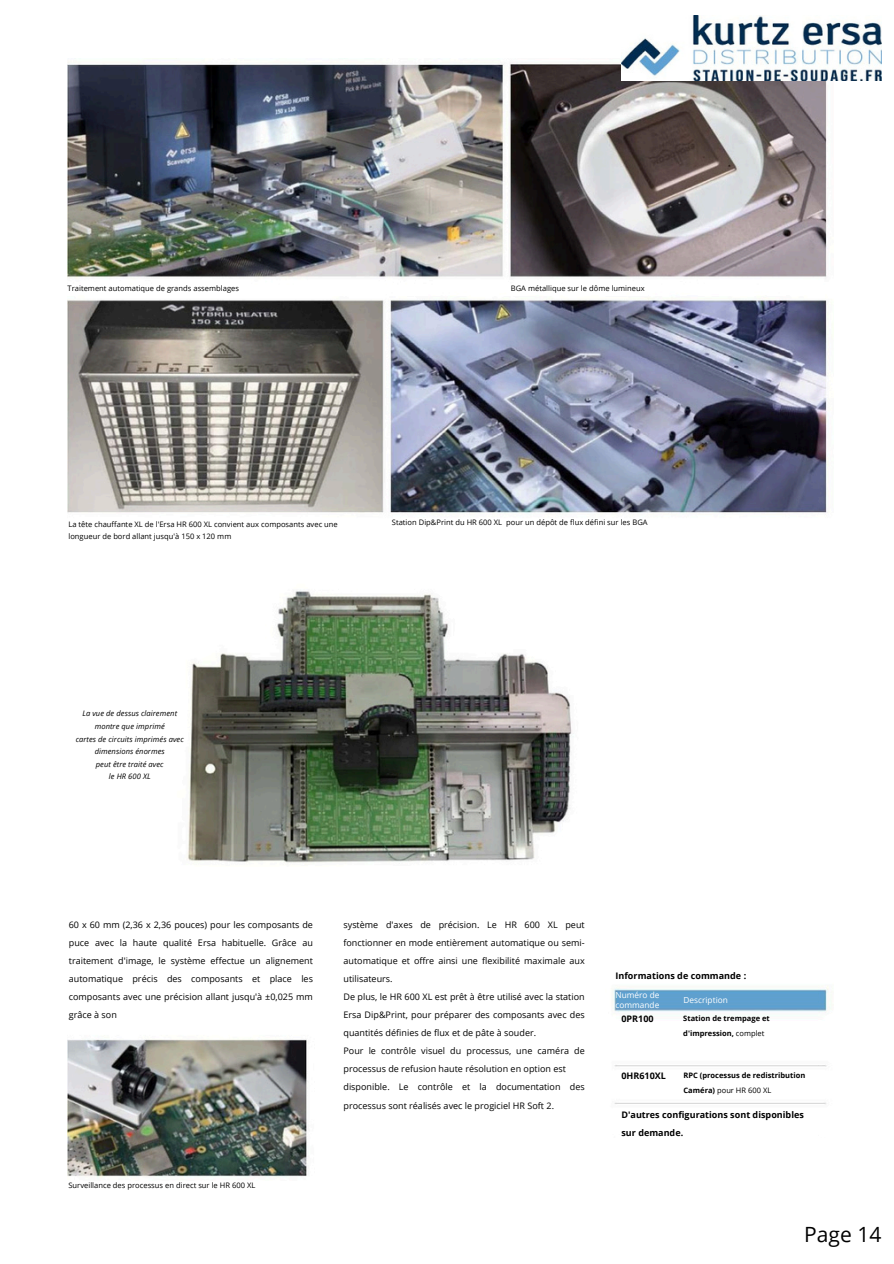
<style>
.page{position:relative;width:894px;height:1264px;background:#fff}
.page>*{position:absolute;margin:0;border:0;box-sizing:border-box;transform-origin:0 0}
.t1{font:21px "Open Sans";color:#000}
.t2{font:9px/18px "Open Sans";color:#000;text-align:justify}
.t3{font:700 9px/18px "Open Sans";letter-spacing:.005em;color:#000}
.t4{font:8.25px/10.4px "Open Sans";color:#fff}
.t5{font:7.5px "Open Sans";letter-spacing:.005em;color:#000}
.t6{font:italic 7.5px "Open Sans";letter-spacing:.01em;color:#000}
.t7{font:700 7.5px/15px "Open Sans";color:#000}
.s1{font-weight:400}
.s2{font-weight:700}
</style>
<div class="page">
<img style="left:68px;top:62px;width:764px;height:1116px">
<div style="left:598px;top:1138px;width:268px;height:107px;background:#fff"></div>
<img style="left:621px;top:15px;width:260px;height:65px">
<p class="t5" style="left:68px;top:282px;width:173px">Traitement automatique de grands assemblages</p>
<h4 class="t5" style="left:510px;top:282px;width:135px">BGA métallique sur le dôme lumineux</h4>
<p class="t5" style="left:68px;top:518px;width:271px">La tête chauffante XL de l'Ersa HR 600 XL convient aux composants avec une</p>
<p class="t5" style="left:68px;top:531px;width:164px">longueur de bord allant jusqu'à 150 x 120 mm</p>
<p class="t5" style="left:392px;top:517px;width:257px">Station Dip&amp;Print du HR 600 XL pour un dépôt de flux défini sur les BGA</p>
<p class="t6" style="left:82px;top:708px;width:96px">La vue de dessus clairement</p>
<p class="t6" style="left:95px;top:721px;width:72px">montre que imprimé</p>
<p class="t6" style="left:76px;top:733px;width:110px">cartes de circuits imprimés avec</p>
<p class="t6" style="left:95px;top:746px;width:71px">dimensions énormes</p>
<p class="t6" style="left:96px;top:758px;width:69px">peut être traité avec</p>
<p class="t6" style="left:109px;top:771px;width:43px">le HR 600 XL</p>
<p class="t2" style="left:69px;top:915px;width:246px">60 x 60 mm (2,36 x 2,36 pouces) pour les composants de puce avec la haute qualité Ersa habituelle. Grâce au traitement d'image, le système effectue un alignement automatique précis des composants et place les composants avec une précision allant jusqu'à ±0,025 mm grâce à son</p>
<p class="t2" style="left:343px;top:915px;width:243px;text-align:left">système d'axes de précision. Le HR 600 XL peut fonctionner en mode entièrement automatique ou semi&shy;automatique et offre ainsi une flexibilité maximale aux utilisateurs.<br>De plus, le HR 600 XL est prêt à être utilisé avec la station Ersa Dip&amp;Print, pour préparer des composants avec des quantités définies de flux et de pâte à souder.<br>Pour le contrôle visuel du processus, une caméra de processus de refusion haute résolution en option est disponible. Le contrôle et la documentation des processus sont réalisés avec le progiciel HR Soft 2.</p>
<p class="t5" style="left:68px;top:1179px;width:188px">Surveillance des processus en direct sur le HR 600 XL</p>
<p class="t3" style="left:615px;top:966px;width:132px">Informations de commande :</p>
<h4 class="t4" style="left:615px;top:989px;width:46px">Numéro de commande</h4>
<h3 class="t3" style="left:621px;top:1009px;width:34px">0PR100</h3>
<p class="t4" style="left:683px;top:994px;width:46px">Description</p>
<p class="t7" style="left:683px;top:1010px;width:88px">Station de trempage et d'impression, <span class="s1">complet</span></p>
<h2 class="t7" style="left:683px;top:1067px;width:123px">RPC (processus de redistribution</h2>
<p class="t5" style="left:683px;top:1084px;width:89px"><span class="s2">Caméra)</span> pour HR 600 XL</p>
<h4 class="t3" style="left:621px;top:1066px;width:46px">0HR610XL</h4>
<h2 class="t3" style="left:621px;top:1105px;width:184px">D'autres configurations sont disponibles sur demande.</h2>
<h1 class="t1" style="left:804px;top:1219px;width:79px">Page 14</h1>
</div>
